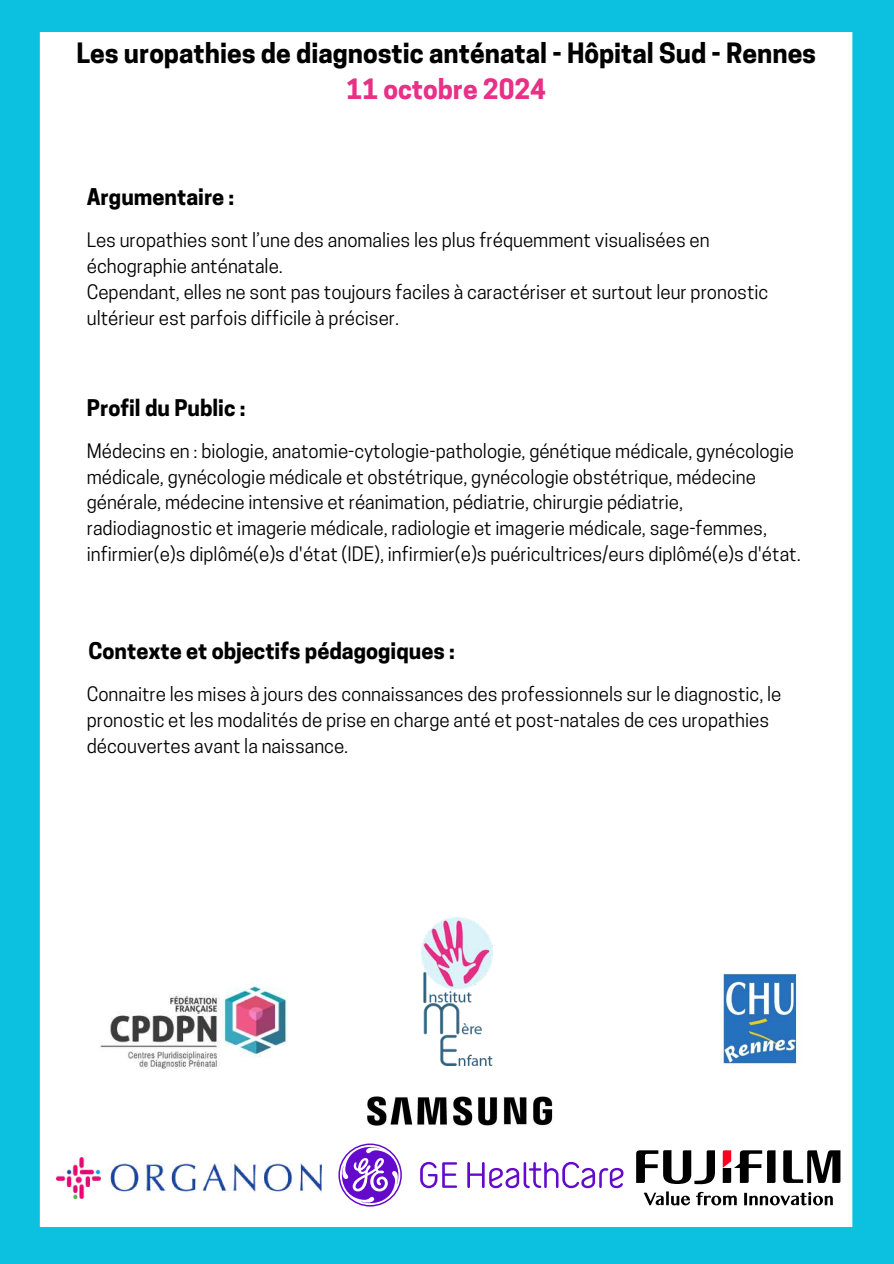
<style>
.page{position:relative;width:894px;height:1264px;background:#fff}
.page>*{position:absolute;margin:0;border:0;box-sizing:border-box;transform-origin:0 0}
.t1{font:700 26.25px "Cooper Hewitt";color:#000}
.t2{font:700 26.25px "Cooper Hewitt";color:#e83087}
.t3{font:700 21.6px "Cooper Hewitt";color:#000}
.t4{font:18.75px/25.8px "Cooper Hewitt";color:#000}
</style>
<div class="page">
<div style="left:852px;top:32px;width:41px;height:1194px;background:#0cc0df"></div>
<div style="left:0;top:32px;width:40px;height:1194px;background:#0cc0df"></div>
<div style="left:0;top:0;width:893px;height:32px;background:#0cc0df"></div>
<div style="left:0;top:1226px;width:893px;height:37px;background:#0cc0df"></div>
<img style="left:57px;top:1157px;width:264px;height:41px">
<svg style="left:338px;top:1143px;width:285px;height:63px"></svg>
<svg style="left:783px;top:1150px;width:57px;height:32px"></svg>
<svg style="left:636px;top:1150px;width:78px;height:34px"></svg>
<svg style="left:722px;top:1150px;width:53px;height:32px"></svg>
<svg style="left:744px;top:1192px;width:88px;height:13px"></svg>
<svg style="left:644px;top:1191px;width:92px;height:14px"></svg>
<img style="left:100px;top:986px;width:187px;height:83px">
<img style="left:421px;top:918px;width:71px;height:147px">
<img style="left:721px;top:973px;width:78px;height:91px">
<img style="left:367px;top:1096px;width:186px;height:30px">
<h1 class="t1" style="left:76px;top:43px;width:741px">Les uropathies de diagnostic anténatal - Hôpital Sud - Rennes</h1>
<h1 class="t2" style="left:346px;top:79px;width:201px">11 octobre 2024</h1>
<p class="t3" style="left:87px;top:189px;width:149px">Argumentaire :</p>
<p class="t4" style="left:87px;top:230px;width:683px">Les uropathies sont l’une des anomalies les plus fréquemment visualisées en échographie anténatale.<br>Cependant, elles ne sont pas toujours faciles à caractériser et surtout leur pronostic ultérieur est parfois difficile à préciser.</p>
<p class="t3" style="left:87px;top:399px;width:160px">Profil du Public :</p>
<p class="t4" style="left:87px;top:440px;width:715px">Médecins en : biologie, anatomie-cytologie-pathologie, génétique médicale, gynécologie médicale, gynécologie médicale et obstétrique, gynécologie obstétrique, médecine générale, médecine intensive et réanimation, pédiatrie, chirurgie pédiatrie, radiodiagnostic et imagerie médicale, radiologie et imagerie médicale, sage-femmes, infirmier(e)s diplômé(e)s d'état (IDE), infirmier(e)s puéricultrices/eurs diplômé(e)s d'état.</p>
<p class="t3" style="left:88px;top:642px;width:368px">Contexte et objectifs pédagogiques :</p>
<p class="t4" style="left:87px;top:683px;width:696px">Connaitre les mises à jours des connaissances des professionnels sur le diagnostic, le pronostic et les modalités de prise en charge anté et post-natales de ces uropathies découvertes avant la naissance.</p>
</div>
